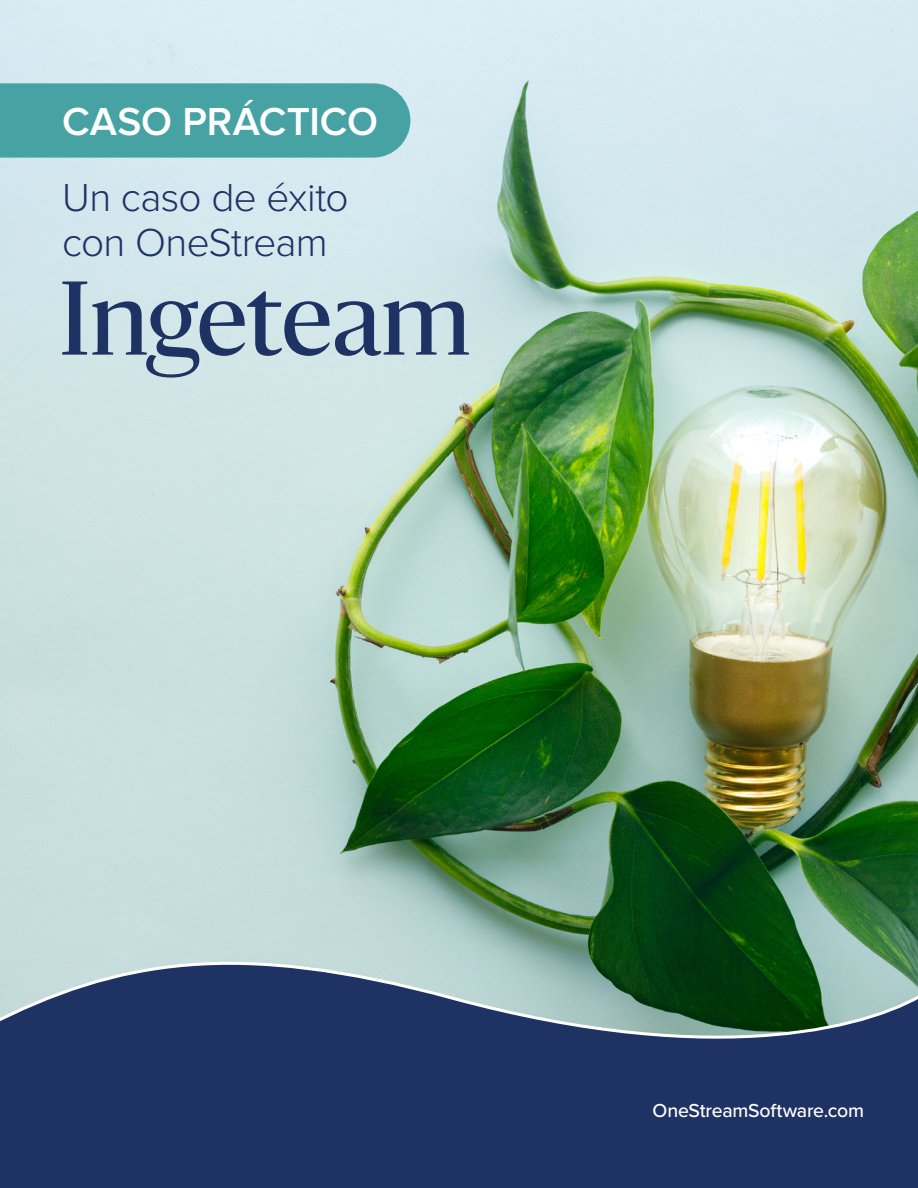
<style>
.page{position:relative;width:918px;height:1188px;background:#fff}
.page>*{position:absolute;margin:0;border:0;box-sizing:border-box;transform-origin:0 0}
.t1{font:97.5px "Sanomat";color:#1f3264}
.t2{font:300 40.5px/45px "Proxima Nova";letter-spacing:-.02em;color:#1f3264}
.t3{font:600 40.5px "Proxima Nova";letter-spacing:-.005em;color:#fff}
.t4{font:500 19.5px "Proxima Nova";letter-spacing:-.015em;color:#fff}
</style>
<div class="page">
<div style="left:0;top:916px;width:918px;height:272px;background:#1f3264"></div>
<img style="left:0;top:0;width:918px;height:1039px">
<div style="left:0;top:83px;width:410px;height:75px;background:#47a3a3"></div>
<p class="t3" style="left:62px;top:98px;width:317px">CASO PRÁCTICO</p>
<p class="t2" style="left:62px;top:175px;width:288px">Un caso de éxito con OneStream</p>
<h1 class="t1" style="left:59px;top:248px;width:413px">Ingeteam</h1>
<p class="t4" style="left:653px;top:1096px;width:213px">OneStreamSoftware.com</p>
</div>
